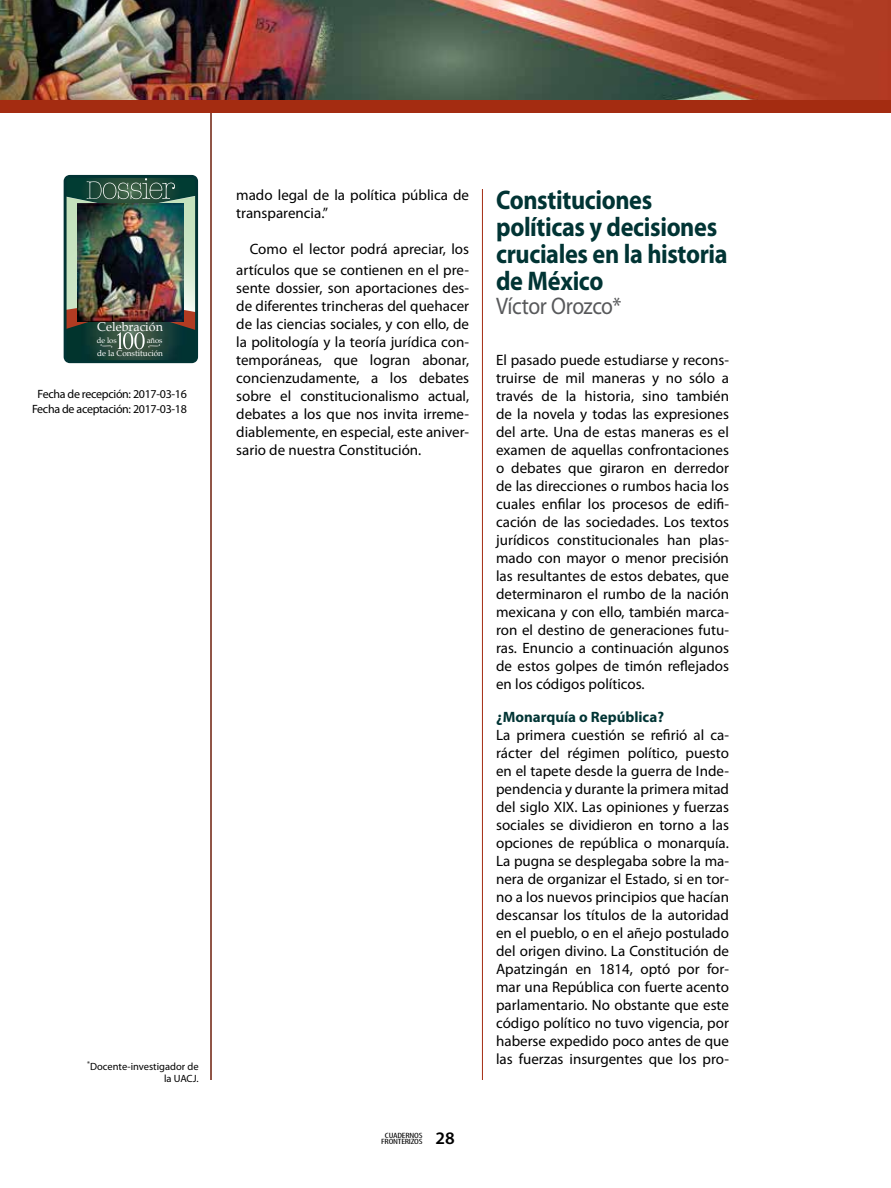
<style>
.page{position:relative;width:891px;height:1188px;background:#fff}
.page>*{position:absolute;margin:0;border:0;box-sizing:border-box;transform-origin:0 0}
.t1{font:700 27px/27px "Myriad Pro";letter-spacing:-.015em;color:#013434;scale:.9 1}
.t2{font:24px "Myriad Pro";letter-spacing:-.025em;color:#58595b;scale:.9 1}
.t3{font:600 17.7px "Myriad Pro";color:#000}
.t4{font:15px/18px "Myriad Pro";color:#000;text-align:justify}
.t5{font:700 15px "Myriad Pro";color:#013434}
.t6{font:12.45px "Palatino";color:#fff}
.t7{font:12px/15px "Myriad Pro";letter-spacing:-.025em;color:#000;text-align:center}
.t8{font:10.5px/12px "Myriad Pro";color:#000;text-align:right}
.t9{font:8.1px "Palatino";color:#fff}
.t10{font:condensed 7.65px/6px "Myriad Pro";letter-spacing:-.02em;color:#000;text-align:center;scale:1.37 1}
.t11{font:7.65px "Palatino";color:#fff}
</style>
<div class="page">
<img style="left:0;top:0;width:891px;height:100px">
<svg style="left:64px;top:175px;width:134px;height:188px;background:#48685a"></svg>
<img style="left:78px;top:204px;width:106px;height:117px">
<div style="left:0;top:100px;width:891px;height:13px;background:#a42c11"></div>
<hr style="left:211px;top:108px;width:1px;height:972px;background:#a42c11">
<hr style="left:482px;top:189px;width:1px;height:891px;background:#a42c11">
<p class="t6" style="left:97px;top:317px;width:67px">Celebración</p>
<p class="t11" style="left:97px;top:334px;width:22px">de los</p>
<p class="t11" style="left:147px;top:334px;width:17px">años</p>
<p class="t9" style="left:97px;top:347px;width:67px">de la Constitución</p>
<p class="t7" style="left:32px;top:386px;width:156px">Fecha de recepción: 2017-03-16<br>Fecha de aceptación: 2017-03-18</p>
<p class="t8" style="left:87px;top:1060px;width:113px"><sup>*</sup>Docente-investigador de la UACJ.</p>
<p class="t4" style="left:236px;top:186px;width:234px">mado legal de la política pública de transparencia.”</p>
<p class="t4" style="left:236px;top:238px;width:234px;line-height:21px;text-align:right">Como el lector podrá apreciar, los artículos que se contienen en el pre-</p>
<p class="t4" style="left:236px;top:279px;width:234px">sente dossier, son aportaciones des&shy;de diferentes trincheras del quehacer de las ciencias sociales, y con ello, de la politología y la teoría jurídica con&shy;temporáneas, que logran abonar, concienzudamente, a los debates sobre el constitucionalismo actual, debates a los que nos invita irreme&shy;diablemente, en especial, este aniver&shy;sario de nuestra Constitución.</p>
<p class="t10" style="left:381px;top:1132px;width:32px">CUADERNOS<br>FRONTERIZOS</p>
<p class="t3" style="left:435px;top:1127px;width:21px">28</p>
<h1 class="t1" style="left:496px;top:186px;width:259px">Constituciones políticas y decisiones cruciales en la historia de México</h1>
<h2 class="t2" style="left:496px;top:291px;width:141px">Víctor Orozco*</h2>
<p class="t4" style="left:496px;top:351px;width:234px">El pasado puede estudiarse y recons&shy;truirse de mil maneras y no sólo a través de la historia, sino también de la novela y todas las expresiones del arte. Una de estas maneras es el examen de aquellas confrontaciones o debates que giraron en derredor de las direcciones o rumbos hacia los cuales enfilar los procesos de edifi&shy;cación de las sociedades. Los textos jurídicos constitucionales han plas&shy;mado con mayor o menor precisión las resultantes de estos debates, que determinaron el rumbo de la nación mexicana y con ello, también marca&shy;ron el destino de generaciones futu&shy;ras. Enuncio a continuación algunos de estos golpes de timón reflejados en los códigos políticos.</p>
<p class="t5" style="left:496px;top:708px;width:169px">¿Monarquía o República?</p>
<p class="t4" style="left:496px;top:726px;width:234px">La primera cuestión se refirió al ca&shy;rácter del régimen político, puesto en el tapete desde la guerra de Inde&shy;pendencia y durante la primera mitad del siglo XIX. Las opiniones y fuerzas sociales se dividieron en torno a las opciones de república o monarquía.<br>La pugna se desplegaba sobre la ma&shy;nera de organizar el Estado, si en tor&shy;no a los nuevos principios que hacían descansar los títulos de la autoridad en el pueblo, o en el añejo postulado del origen divino. La Constitución de Apatzingán en 1814, optó por for&shy;mar una República con fuerte acento parlamentario. No obstante que este código político no tuvo vigencia, por haberse expedido poco antes de que las fuerzas insurgentes que los pro-</p>
</div>
